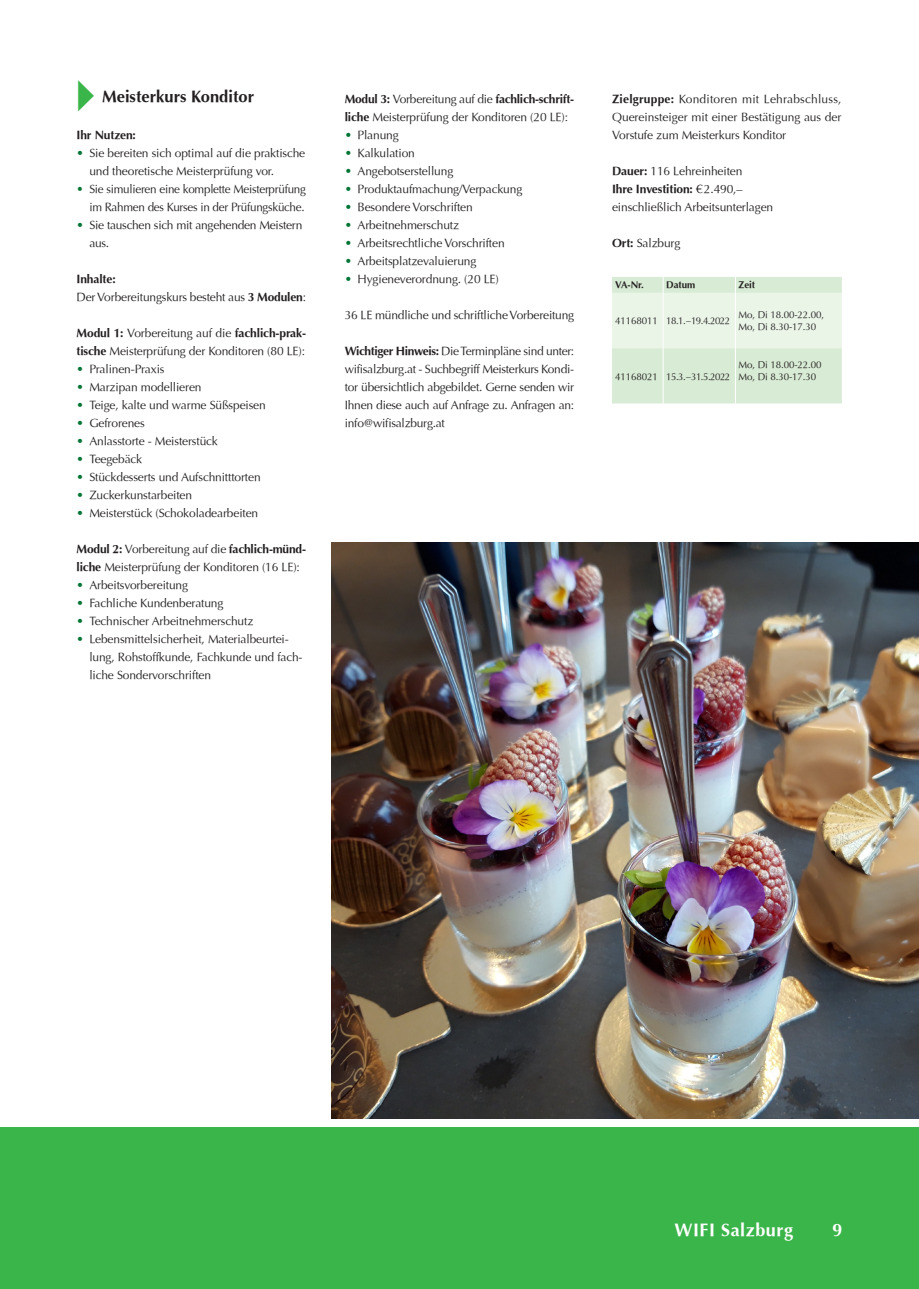
<style>
.page{position:relative;width:919px;height:1289px;background:#fff}
.page>*{position:absolute;margin:0;border:0;box-sizing:border-box;transform-origin:0 0}
.t1{font:700 18px "Optima";letter-spacing:.03em;color:#fff}
.t2{font:700 16.5px "Optima";color:#231f20}
._6_copy_8pt{font:12px/18px "Optima";letter-spacing:-.01em;color:#231f20}
._6_copy_8pt-2{font:700 12px "Optima";letter-spacing:-.01em;color:#231f20}
.Tabelle_copy{font:9.75px "Optima";letter-spacing:-.01em;color:#231f20}
.Tabelle_head{font:700 9.75px "Optima";letter-spacing:-.01em;color:#231f20}
.s1{color:#3ab54a}
.s2{color:#007435}
.s3{font-weight:700}
.s4{font-weight:400}
</style>
<div class="page">
<div style="left:0;top:1127px;width:918px;height:161px;background:#3ab54a"></div>
<svg style="left:612px;top:277px;width:229px;height:126px;background:#e0efdc"></svg>
<hr style="left:662px;top:293px;width:1px;height:55px;background:#fff">
<hr style="left:735px;top:293px;width:1px;height:55px;background:#fff">
<hr style="left:662px;top:348px;width:1px;height:55px;background:#fff">
<hr style="left:735px;top:348px;width:1px;height:55px;background:#fff">
<img style="left:332px;top:542px;width:586px;height:576px">
<p class="t2" style="left:77px;top:87px;width:179px"><span class="s1">◆</span> Meisterkurs Konditor</p>
<p class="_6_copy_8pt-2" style="left:77px;top:128px;width:61px">Ihr Nutzen:</p>
<p class="_6_copy_8pt" style="left:89px;top:144px;width:217px;text-indent:-13px"><span class="s2">•</span> Sie bereiten sich optimal auf die praktische und theoretische Meisterprüfung vor.</p>
<p class="_6_copy_8pt" style="left:77px;top:180px;width:231px;text-align:right"><span class="s2">•</span> Sie simulieren eine komplette Meisterprüfung im Rahmen des Kurses in der Prüfungsküche.</p>
<p class="_6_copy_8pt" style="left:89px;top:216px;width:214px;text-indent:-13px"><span class="s2">•</span> Sie tauschen sich mit angehenden Meistern aus.</p>
<p class="_6_copy_8pt-2" style="left:77px;top:272px;width:41px">Inhalte:</p>
<p class="_6_copy_8pt" style="left:77px;top:288px;width:231px">Der Vorbereitungskurs besteht aus <span class="s3">3 Modulen</span>:</p>
<p class="_6_copy_8pt" style="left:77px;top:324px;width:231px"><span class="s3">Modul 1:</span> Vorbereitung auf die <span class="s3">fachlich-prak&shy;tische</span> Meisterprüfung der Konditoren (80 LE):</p>
<p class="_6_copy_8pt" style="left:77px;top:360px;width:89px"><span class="s2">•</span> Pralinen-Praxis</p>
<p class="_6_copy_8pt" style="left:77px;top:378px;width:126px"><span class="s2">•</span> Marzipan modellieren</p>
<p class="_6_copy_8pt" style="left:77px;top:396px;width:191px"><span class="s2">•</span> Teige, kalte und warme Süßspeisen</p>
<p class="_6_copy_8pt" style="left:77px;top:414px;width:70px"><span class="s2">•</span> Gefrorenes</p>
<p class="_6_copy_8pt" style="left:77px;top:432px;width:143px"><span class="s2">•</span> Anlasstorte - Meisterstück</p>
<p class="_6_copy_8pt" style="left:77px;top:450px;width:67px"><span class="s2">•</span> Teegebäck</p>
<p class="_6_copy_8pt" style="left:77px;top:468px;width:186px"><span class="s2">•</span> Stückdesserts und Aufschnitttorten</p>
<p class="_6_copy_8pt" style="left:77px;top:486px;width:117px"><span class="s2">•</span> Zuckerkunstarbeiten</p>
<p class="_6_copy_8pt" style="left:77px;top:504px;width:183px"><span class="s2">•</span> Meisterstück (Schokoladearbeiten</p>
<p class="_6_copy_8pt" style="left:77px;top:540px;width:231px"><span class="s3">Modul 2:</span> Vorbereitung auf die <span class="s3">fachlich-münd&shy;liche</span> Meisterprüfung der Konditoren (16 LE):</p>
<p class="_6_copy_8pt" style="left:77px;top:576px;width:113px"><span class="s2">•</span> Arbeitsvorbereitung</p>
<p class="_6_copy_8pt" style="left:77px;top:594px;width:148px"><span class="s2">•</span> Fachliche Kundenberatung</p>
<p class="_6_copy_8pt" style="left:77px;top:612px;width:178px"><span class="s2">•</span> Technischer Arbeitnehmerschutz</p>
<p class="_6_copy_8pt" style="left:89px;top:630px;width:215px;text-indent:-13px"><span class="s2">•</span> Lebensmittelsicherheit, Materialbeurtei&shy;lung, Rohstoffkunde, Fachkunde und fach&shy;liche Sondervorschriften</p>
<p class="_6_copy_8pt" style="left:345px;top:90px;width:231px"><span class="s3">Modul 3:</span> Vorbereitung auf die <span class="s3">fachlich-schrift&shy;liche</span> Meisterprüfung der Konditoren (20 LE):</p>
<p class="_6_copy_8pt" style="left:345px;top:126px;width:55px"><span class="s2">•</span> Planung</p>
<p class="_6_copy_8pt" style="left:345px;top:144px;width:72px"><span class="s2">•</span> Kalkulation</p>
<p class="_6_copy_8pt" style="left:345px;top:162px;width:110px"><span class="s2">•</span> Angebotserstellung</p>
<p class="_6_copy_8pt" style="left:345px;top:180px;width:179px"><span class="s2">•</span> Produktaufmachung/Verpackung</p>
<p class="_6_copy_8pt" style="left:345px;top:198px;width:130px"><span class="s2">•</span> Besondere Vorschriften</p>
<p class="_6_copy_8pt" style="left:345px;top:216px;width:116px"><span class="s2">•</span> Arbeitnehmerschutz</p>
<p class="_6_copy_8pt" style="left:345px;top:234px;width:161px"><span class="s2">•</span> Arbeitsrechtliche Vorschriften</p>
<p class="_6_copy_8pt" style="left:345px;top:252px;width:133px"><span class="s2">•</span> Arbeitsplatzevaluierung</p>
<p class="_6_copy_8pt" style="left:345px;top:270px;width:156px"><span class="s2">•</span> Hygieneverordnung. (20 LE)</p>
<p class="_6_copy_8pt" style="left:345px;top:306px;width:231px">36 LE mündliche und schriftliche Vorbereitung</p>
<p class="_6_copy_8pt" style="left:345px;top:342px;width:231px;text-align:justify"><span class="s3">Wichtiger Hinweis:</span> Die Terminpläne sind unter: wifisalzburg.at - Suchbegriff Meisterkurs Kondi&shy;tor übersichtlich abgebildet. Gerne senden wir Ihnen diese auch auf Anfrage zu. Anfragen an: info@wifisalzburg.at</p>
<p class="_6_copy_8pt" style="left:612px;top:90px;width:231px;text-align:justify"><span class="s3">Zielgruppe:</span> Konditoren mit Lehrabschluss, Quereinsteiger mit einer Bestätigung aus der Vorstufe zum Meisterkurs Konditor</p>
<p class="_6_copy_8pt" style="left:612px;top:162px;width:132px"><span class="s3">Dauer:</span> 116 Lehreinheiten</p>
<p class="_6_copy_8pt-2" style="left:612px;top:182px;width:132px">Ihre Investition: <span class="s4">€2.490,–</span></p>
<p class="_6_copy_8pt" style="left:612px;top:198px;width:163px">einschließlich Arbeitsunterlagen</p>
<p class="_6_copy_8pt" style="left:612px;top:234px;width:70px"><span class="s3">Ort:</span> Salzburg</p>
<p class="Tabelle_head" style="left:615px;top:279px;width:30px">VA-Nr.</p>
<p class="Tabelle_head" style="left:666px;top:279px;width:30px">Datum</p>
<p class="Tabelle_head" style="left:738px;top:279px;width:18px">Zeit</p>
<p class="Tabelle_copy" style="left:615px;top:315px;width:44px">41168011</p>
<p class="Tabelle_copy" style="left:666px;top:315px;width:65px">18.1.–19.4.2022</p>
<p class="Tabelle_copy" style="left:738px;top:309px;width:87px">Mo, Di 18.00-22.00,</p>
<p class="Tabelle_copy" style="left:738px;top:321px;width:79px">Mo, Di 8.30-17.30</p>
<p class="Tabelle_copy" style="left:615px;top:371px;width:44px">41168021</p>
<p class="Tabelle_copy" style="left:666px;top:371px;width:65px">15.3.–31.5.2022</p>
<p class="Tabelle_copy" style="left:738px;top:359px;width:84px">Mo, Di 18.00-22.00</p>
<p class="Tabelle_copy" style="left:738px;top:371px;width:79px">Mo, Di 8.30-17.30</p>
<h1 class="t1" style="left:674px;top:1219px;width:120px">WIFI Salzburg</h1>
<h1 class="t1" style="left:832px;top:1219px;width:12px">9</h1>
</div>
